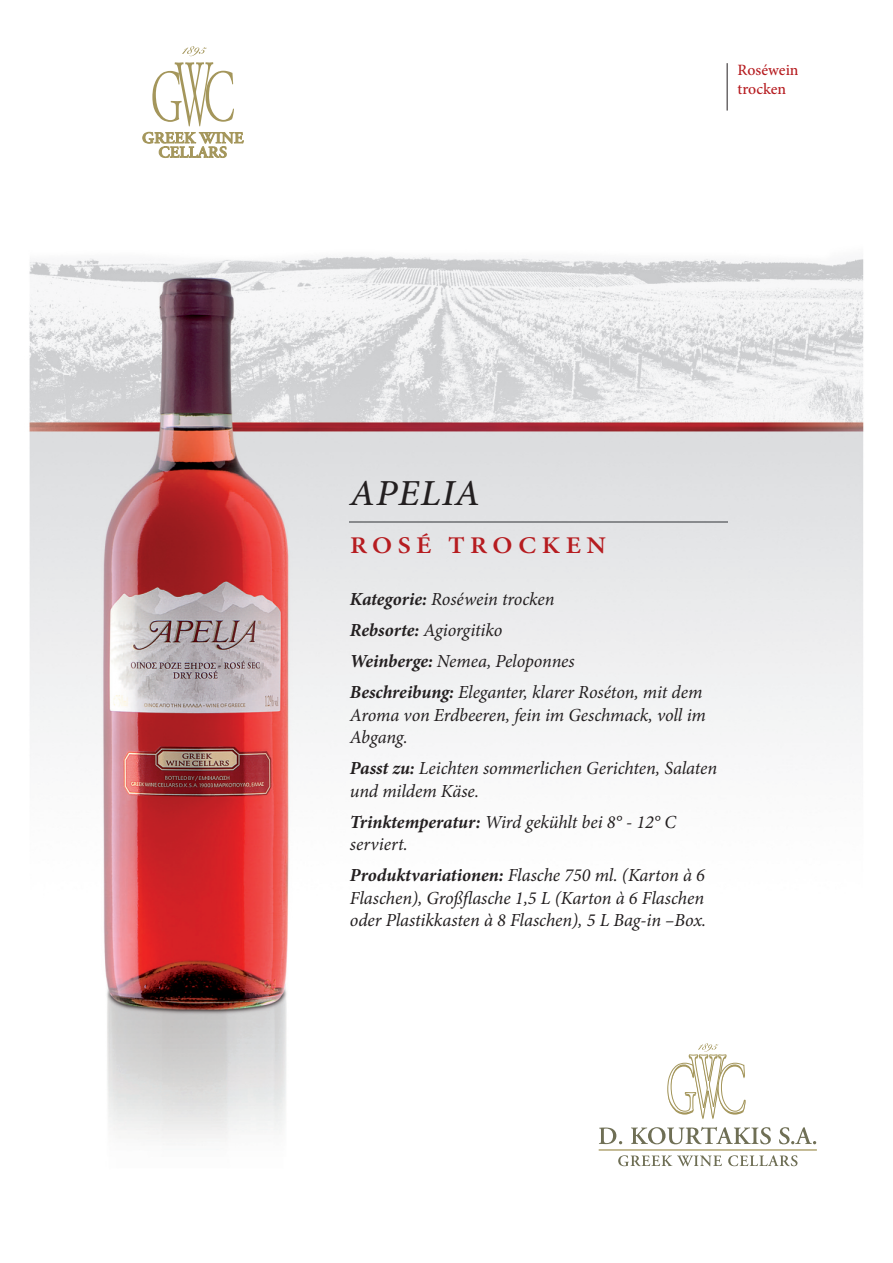
<style>
.page{position:relative;width:893px;height:1263px;background:#fff}
.page>*{position:absolute;margin:0;border:0;box-sizing:border-box;transform-origin:0 0}
.t1{font:italic 500 36.75px "Minion Pro";letter-spacing:.03em;color:#231f20}
.t2{font:600 24px "Minion Pro";letter-spacing:.21em;color:#b61c20;scale:1.1 1}
.t3{font:italic 18.45px/22.5px "Minion Pro";letter-spacing:-.005em;color:#231f20}
.t4{font:500 15.75px/18.9px "Minion Pro";color:#b61c20}
.s1{font-weight:700}
</style>
<div class="page">
<img style="left:29px;top:56px;width:835px;height:1111px">
<img style="left:349px;top:522px;width:378px;height:1px">
<hr style="left:727px;top:63px;width:1px;height:48px;background:#231f20">
<svg style="left:143px;top:132px;width:101px;height:26px"></svg>
<svg style="left:182px;top:46px;width:25px;height:10px"></svg>
<svg style="left:152px;top:62px;width:82px;height:64px"></svg>
<svg style="left:667px;top:1043px;width:79px;height:76px"></svg>
<hr style="left:599px;top:1149px;width:218px;height:1px;background:#a4965b">
<svg style="left:618px;top:1155px;width:104px;height:11px"></svg>
<svg style="left:728px;top:1155px;width:69px;height:11px"></svg>
<svg style="left:599px;top:1127px;width:23px;height:17px"></svg>
<svg style="left:631px;top:1127px;width:140px;height:17px"></svg>
<svg style="left:779px;top:1127px;width:37px;height:17px"></svg>
<p class="t4" style="left:737px;top:62px;width:63px">Roséwein trocken</p>
<h1 class="t1" style="left:350px;top:479px;width:132px">APELIA</h1>
<h2 class="t2" style="left:350px;top:536px;width:234px">ROSÉ TROCKEN</h2>
<p class="t3" style="left:350px;top:585px;width:354px;line-height:31px"><span class="s1">Kategorie:</span> Roséwein trocken<br><span class="s1">Rebsorte:</span> Agiorgitiko<br><span class="s1">Weinberge:</span> Nemea, Peloponnes<br><span class="s1">Beschreibung:</span> Eleganter, klarer Roséton, mit dem</p>
<p class="t3" style="left:350px;top:705px;width:357px">Aroma von Erdbeeren, fein im Geschmack, voll im<br>Abgang.</p>
<p class="t3" style="left:350px;top:759px;width:369px"><span class="s1">Passt zu:</span> Leichten sommerlichen Gerichten, Salaten und mildem Käse.</p>
<p class="t3" style="left:350px;top:812px;width:328px"><span class="s1">Trinktemperatur:</span> Wird gekühlt bei 8° - 12° C serviert.</p>
<p class="t3" style="left:350px;top:866px;width:358px;text-align:justify"><span class="s1">Produktvariationen:</span> Flasche 750 ml. (Karton à 6<br>Flaschen), Großflasche 1,5 L (Karton à 6 Flaschen oder Plastikkasten à 8 Flaschen), 5 L Bag-in –Box.</p>
</div>
